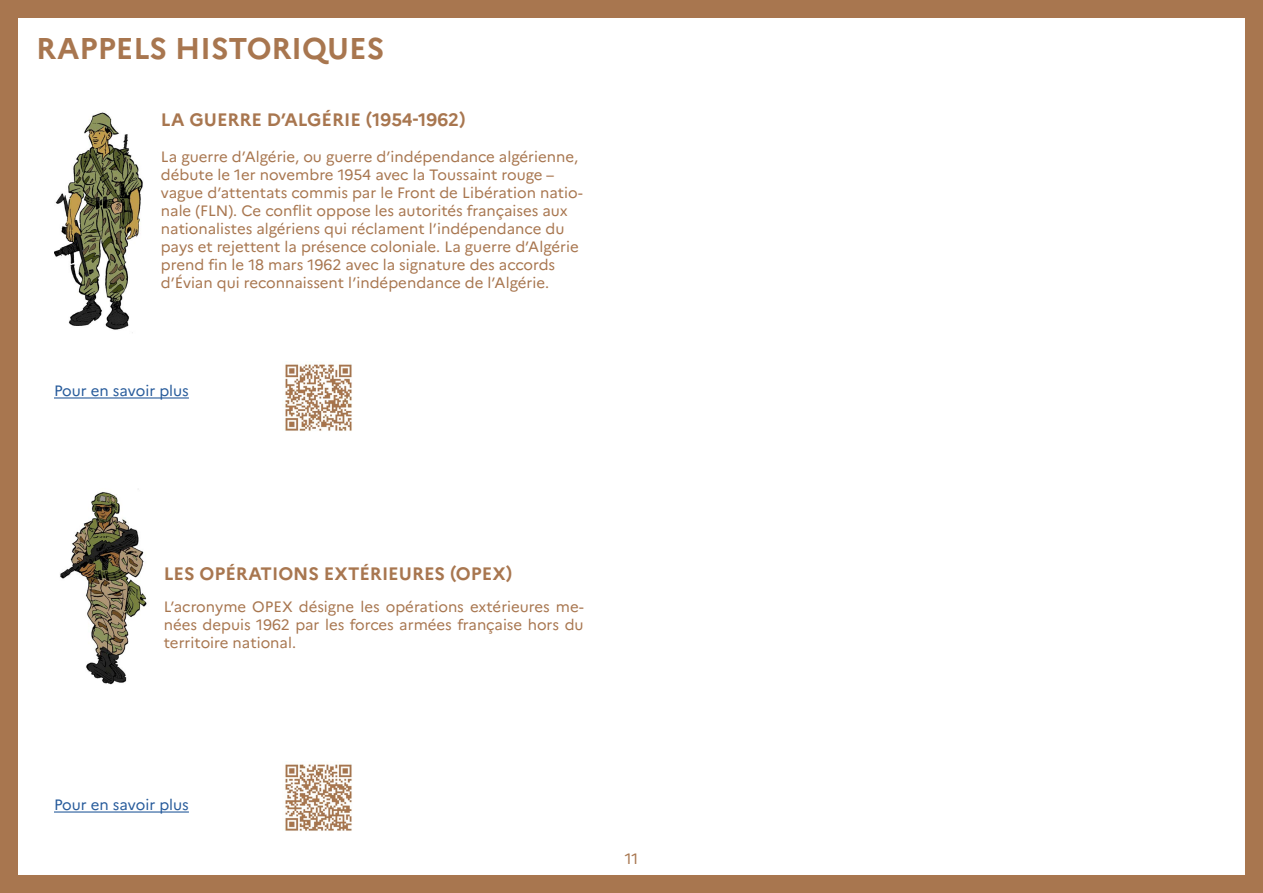
<style>
.page{position:relative;width:1263px;height:893px;background:#fff}
.page>*{position:absolute;margin:0;border:0;box-sizing:border-box;transform-origin:0 0}
.t1{font:700 30px "Marianne";color:#a8764f}
.t2{font:700 18px "Marianne";color:#a8764f}
.t3{font:15px/18px "Marianne";color:#a8764f}
.t4{font:15px "Marianne";color:#275b9b}
</style>
<div class="page">
<div style="left:0;top:0;width:1263px;height:893px;border:18px solid #a8764f"></div>
<hr style="left:54px;top:397px;width:135px;height:2px;background:#275b9b">
<hr style="left:54px;top:811px;width:135px;height:2px;background:#275b9b">
<img style="left:54px;top:112px;width:89px;height:221px">
<img style="left:60px;top:489px;width:87px;height:196px">
<img style="left:285px;top:361px;width:67px;height:70px">
<img style="left:285px;top:763px;width:67px;height:68px">
<h1 class="t1" style="left:36px;top:30px;width:350px">RAPPELS HISTORIQUES</h1>
<p class="t2" style="left:161px;top:109px;width:306px">LA GUERRE D’ALGÉRIE (1954-1962)</p>
<p class="t3" style="left:161px;top:148px;width:423px">La guerre d’Algérie, ou guerre d’indépendance algérienne, débute le 1er novembre 1954 avec la Toussaint rouge – vague d’attentats commis par le Front de Libération natio&shy;nale (FLN). Ce conflit oppose les autorités françaises aux nationalistes algériens qui réclament l’indépendance du pays et rejettent la présence coloniale. La guerre d’Algérie prend fin le 18 mars 1962 avec la signature des accords d’Évian qui reconnaissent l’indépendance de l’Algérie.</p>
<p class="t4" style="left:54px;top:382px;width:136px">Pour en savoir plus</p>
<p class="t2" style="left:164px;top:562px;width:350px">LES OPÉRATIONS EXTÉRIEURES (OPEX)</p>
<p class="t3" style="left:164px;top:598px;width:421px;text-align:justify">L’acronyme OPEX désigne les opérations extérieures me&shy;nées depuis 1962 par les forces armées française hors du territoire national.</p>
<p class="t4" style="left:54px;top:796px;width:136px">Pour en savoir plus</p>
<p class="t3" style="left:625px;top:850px;width:15px">11</p>
</div>
